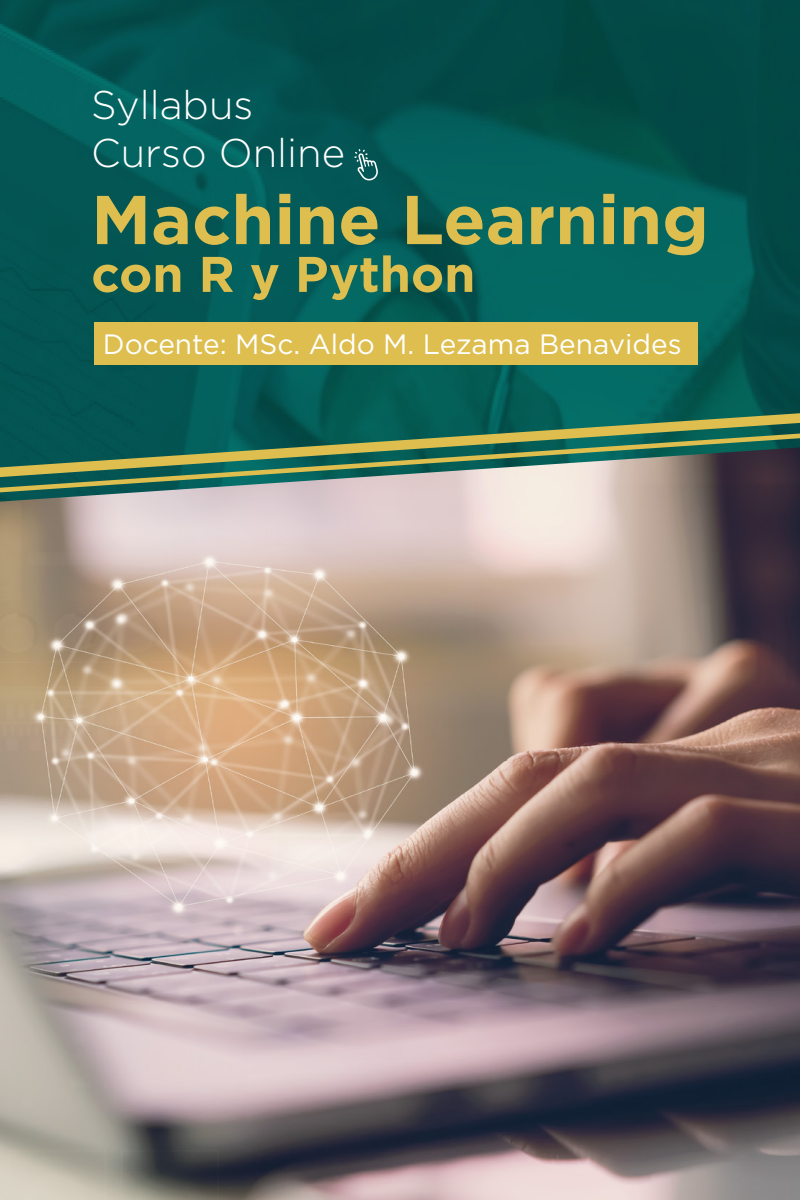
<style>
.page{position:relative;width:800px;height:1200px;background:#fff}
.page>*{position:absolute;margin:0;border:0;box-sizing:border-box;transform-origin:0 0}
.t1{font:700 68.9px "Gotham";color:#ddbe4e}
.t2{font:700 50px "Gotham";color:#ddbe4e}
.t3{font:300 40px/48px "Gotham";color:#fff}
.t4{font:28px "Gotham";color:#fff}
</style>
<div class="page">
<svg style="left:0;top:0;width:800px;height:413px;background:#035653"></svg>
<svg style="left:0;top:413px;width:800px;height:34px;background:#2a6c53"></svg>
<img style="left:0;top:447px;width:800px;height:753px">
<div style="left:94px;top:322px;width:603px;height:43px;background:#ddbe4e"></div>
<svg style="left:354px;top:149px;width:24px;height:32px"></svg>
<h3 class="t3" style="left:91px;top:80px;width:255px">Syllabus<br>Curso Online</h3>
<h1 class="t1" style="left:91px;top:174px;width:619px">Machine Learning</h1>
<h2 class="t2" style="left:91px;top:241px;width:386px">con R y Python</h2>
<p class="t4" style="left:103px;top:326px;width:580px">Docente: MSc. Aldo M. Lezama Benavides</p>
</div>
